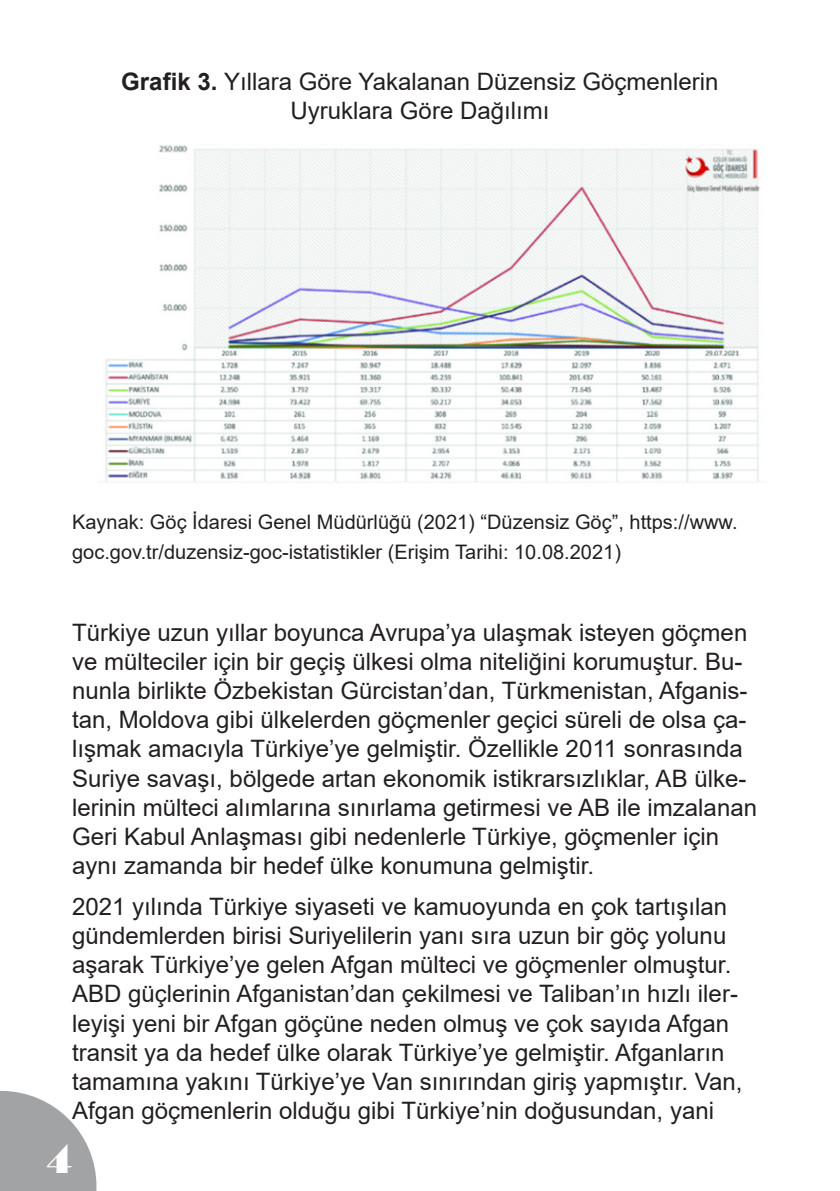
<style>
.page{position:relative;width:840px;height:1191px;background:#fff}
.page>*{position:absolute;margin:0;border:0;box-sizing:border-box;transform-origin:0 0}
.t1{font:40px "Broadway";color:#fff}
.t2{font:24px/29.2px "Arial";color:#231f20}
.t3{font:20px/29.2px "Arial";color:#231f20}
.s1{font-weight:700}
</style>
<div class="page">
<svg style="left:0;top:1091px;width:96px;height:100px"></svg>
<img style="left:103px;top:145px;width:657px;height:338px">
<p class="t2" style="left:121px;top:66px;width:598px;text-align:center"><span class="s1">Grafik 3.</span> Yıllara Göre Yakalanan Düzensiz Göçmenlerin<br>Uyruklara Göre Dağılımı</p>
<p class="t3" style="left:72px;top:508px;width:666px">Kaynak: Göç İdaresi Genel Müdürlüğü (2021) “Düzensiz Göç”, https://www. goc.gov.tr/duzensiz-goc-istatistikler (Erişim Tarihi: 10.08.2021)</p>
<p class="t2" style="left:72px;top:617px;width:686px">Türkiye uzun yıllar boyunca Avrupa’ya ulaşmak isteyen göçmen ve mülteciler için bir geçiş ülkesi olma niteliğini korumuştur. Bu&shy;nunla birlikte Özbekistan Gürcistan’dan, Türkmenistan, Afganis&shy;tan, Moldova gibi ülkelerden göçmenler geçici süreli de olsa ça&shy;lışmak amacıyla Türkiye’ye gelmiştir. Özellikle 2011 sonrasında Suriye savaşı, bölgede artan ekonomik istikrarsızlıklar, AB ülke&shy;lerinin mülteci alımlarına sınırlama getirmesi ve AB ile imzalanan Geri Kabul Anlaşması gibi nedenlerle Türkiye, göçmenler için aynı zamanda bir hedef ülke konumuna gelmiştir.</p>
<p class="t2" style="left:72px;top:892px;width:671px">2021 yılında Türkiye siyaseti ve kamuoyunda en çok tartışılan gündemlerden birisi Suriyelilerin yanı sıra uzun bir göç yolunu aşarak Türkiye’ye gelen Afgan mülteci ve göçmenler olmuştur.<br>ABD güçlerinin Afganistan’dan çekilmesi ve Taliban’ın hızlı iler&shy;leyişi yeni bir Afgan göçüne neden olmuş ve çok sayıda Afgan transit ya da hedef ülke olarak Türkiye’ye gelmiştir. Afganların tamamına yakını Türkiye’ye Van sınırından giriş yapmıştır. Van, Afgan göçmenlerin olduğu gibi Türkiye’nin doğusundan, yani</p>
<p class="t1" style="left:46px;top:1136px;width:27px">4</p>
</div>
